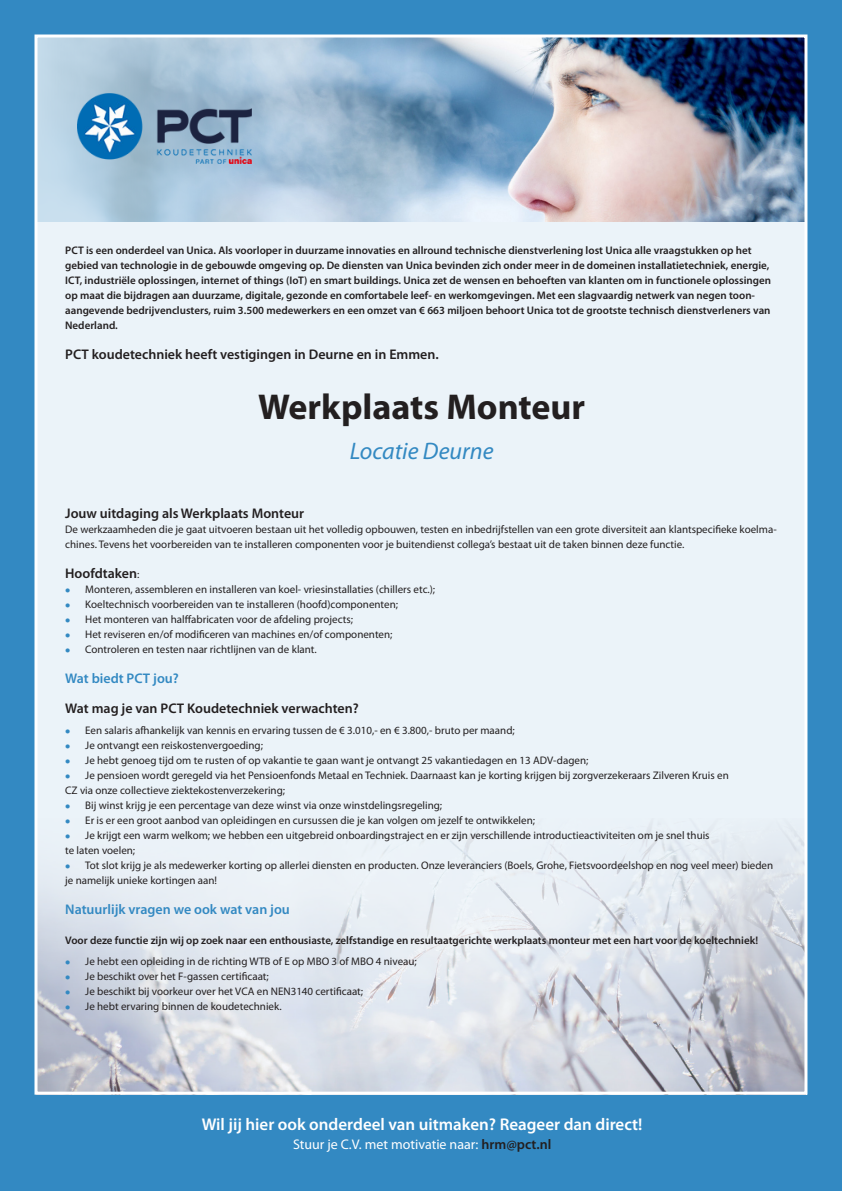
<style>
.page{position:relative;width:842px;height:1191px;background:#3389c2}
.page>*{position:absolute;margin:0;border:0;box-sizing:border-box;transform-origin:0 0}
.t1{font:700 36px "Myriad Pro";color:#231f20}
.t2{font:italic 24px "Myriad Pro";color:#3389c2}
.t3{font:600 17px "Myriad Pro";color:#fff}
.t4{font:600 14px "Myriad Pro";color:#231f20}
.t5{font:600 14px "Myriad Pro";color:#3389c2}
.t6{font:14px "Myriad Pro";color:#fff}
.t7{font:11px/15px "Myriad Pro";color:#231f20}
.t8{font:600 11px/15px "Myriad Pro";color:#231f20}
.s1{font-weight:400;font-size:11px}
.s2{color:#3389c2}
.s3{font-weight:600;color:#231f20}
</style>
<div class="page">
<div style="left:37px;top:221px;width:770px;height:873px;background:#ebf3f9"></div>
<img style="left:38px;top:824px;width:765px;height:266px">
<img style="left:38px;top:38px;width:765px;height:183px">
<img style="left:78px;top:94px;width:174px;height:69px">
<p class="t8" style="left:65px;top:242px;width:707px">PCT is een onderdeel van Unica. Als voorloper in duurzame innovaties en allround technische dienstverlening lost Unica alle vraagstukken op het gebied van technologie in de gebouwde omgeving op. De diensten van Unica bevinden zich onder meer in de domeinen installatietechniek, energie, ICT, industriële oplossingen, internet of things (IoT) en smart buildings. Unica zet de wensen en behoeften van klanten om in functionele oplossingen op maat die bijdragen aan duurzame, digitale, gezonde en comfortabele leef- en werkomgevingen. Met een slagvaardig netwerk van negen toon&shy;aangevende bedrijvenclusters, ruim 3.500 medewerkers en een omzet van € 663 miljoen behoort Unica tot de grootste technisch dienstverleners van Nederland.</p>
<p class="t4" style="left:65px;top:345px;width:375px">PCT koudetechniek heeft vestigingen in Deurne en in Emmen.</p>
<p class="t1" style="left:258px;top:383px;width:329px">Werkplaats Monteur</p>
<p class="t2" style="left:350px;top:436px;width:145px">Locatie Deurne</p>
<p class="t4" style="left:65px;top:504px;width:240px">Jouw uitdaging als Werkplaats Monteur</p>
<p class="t7" style="left:65px;top:521px;width:713px">De werkzaamheden die je gaat uitvoeren bestaan uit het volledig opbouwen, testen en inbedrijfstellen van een grote diversiteit aan klantspecifieke koelma&shy;chines. Tevens het voorbereiden van te installeren componenten voor je buitendienst collega’s bestaat uit de taken binnen deze functie.</p>
<p class="t4" style="left:65px;top:564px;width:76px">Hoofdtaken<span class="s1">:</span></p>
<p class="t7" style="left:65px;top:581px;width:371px"><span class="s2">●</span> Monteren, assembleren en installeren van koel- vriesinstallaties (chillers etc.);</p>
<p class="t7" style="left:65px;top:596px;width:334px"><span class="s2">●</span> Koeltechnisch voorbereiden van te installeren (hoofd)componenten;</p>
<p class="t7" style="left:65px;top:611px;width:289px"><span class="s2">●</span> Het monteren van halffabricaten voor de afdeling projects;</p>
<p class="t7" style="left:65px;top:626px;width:329px"><span class="s2">●</span> Het reviseren en/of modificeren van machines en/of componenten;</p>
<p class="t7" style="left:65px;top:641px;width:253px"><span class="s2">●</span> Controleren en testen naar richtlijnen van de klant.</p>
<p class="t5" style="left:65px;top:669px;width:115px">Wat biedt PCT jou?</p>
<p class="t4" style="left:65px;top:699px;width:295px">Wat mag je van PCT Koudetechniek verwachten?</p>
<p class="t7" style="left:65px;top:722px;width:451px"><span class="s2">●</span> Een salaris afhankelijk van kennis en ervaring tussen de € 3.010,- en € 3.800,- bruto per maand;</p>
<p class="t7" style="left:65px;top:737px;width:199px"><span class="s2">●</span> Je ontvangt een reiskostenvergoeding;</p>
<p class="t7" style="left:65px;top:752px;width:525px"><span class="s2">●</span> Je hebt genoeg tijd om te rusten of op vakantie te gaan want je ontvangt 25 vakantiedagen en 13 ADV-dagen;</p>
<p class="t7" style="left:65px;top:767px;width:665px"><span class="s2">●</span> Je pensioen wordt geregeld via het Pensioenfonds Metaal en Techniek. Daarnaast kan je korting krijgen bij zorgverzekeraars Zilveren Kruis en</p>
<p class="t7" style="left:65px;top:782px;width:221px">CZ via onze collectieve ziektekostenverzekering;</p>
<p class="t7" style="left:65px;top:797px;width:378px"><span class="s2">●</span> Bij winst krijg je een percentage van deze winst via onze winstdelingsregeling;</p>
<p class="t7" style="left:65px;top:812px;width:471px"><span class="s2">●</span> Er is er een groot aanbod van opleidingen en cursussen die je kan volgen om jezelf te ontwikkelen;</p>
<p class="t7" style="left:65px;top:827px;width:646px"><span class="s2">●</span> Je krijgt een warm welkom; we hebben een uitgebreid onboardingstraject en er zijn verschillende introductieactiviteiten om je snel thuis</p>
<p class="t7" style="left:65px;top:842px;width:72px">te laten voelen;</p>
<p class="t7" style="left:65px;top:857px;width:709px"><span class="s2">●</span> Tot slot krijg je als medewerker korting op allerlei diensten en producten. Onze leveranciers (Boels, Grohe, Fietsvoordeelshop en nog veel meer) bieden je namelijk unieke kortingen aan!</p>
<p class="t5" style="left:65px;top:900px;width:226px">Natuurlijk vragen we ook wat van jou</p>
<p class="t8" style="left:65px;top:932px;width:694px">Voor deze functie zijn wij op zoek naar een enthousiaste, zelfstandige en resultaatgerichte werkplaats monteur met een hart voor de koeltechniek!</p>
<p class="t7" style="left:65px;top:953px;width:353px"><span class="s2">●</span> Je hebt een opleiding in de richting WTB of E op MBO 3 of MBO 4 niveau;</p>
<p class="t7" style="left:65px;top:968px;width:205px"><span class="s2">●</span> Je beschikt over het F-gassen certificaat;</p>
<p class="t7" style="left:65px;top:983px;width:299px"><span class="s2">●</span> Je beschikt bij voorkeur over het VCA en NEN3140 certificaat;</p>
<p class="t7" style="left:65px;top:998px;width:218px"><span class="s2">●</span> Je hebt ervaring binnen de koudetechniek.</p>
<p class="t3" style="left:202px;top:1113px;width:442px">Wil jij hier ook onderdeel van uitmaken? Reageer dan direct!</p>
<p class="t6" style="left:293px;top:1135px;width:260px">Stuur je C.V. met motivatie naar: <span class="s3">hrm@pct.nl</span></p>
</div>
